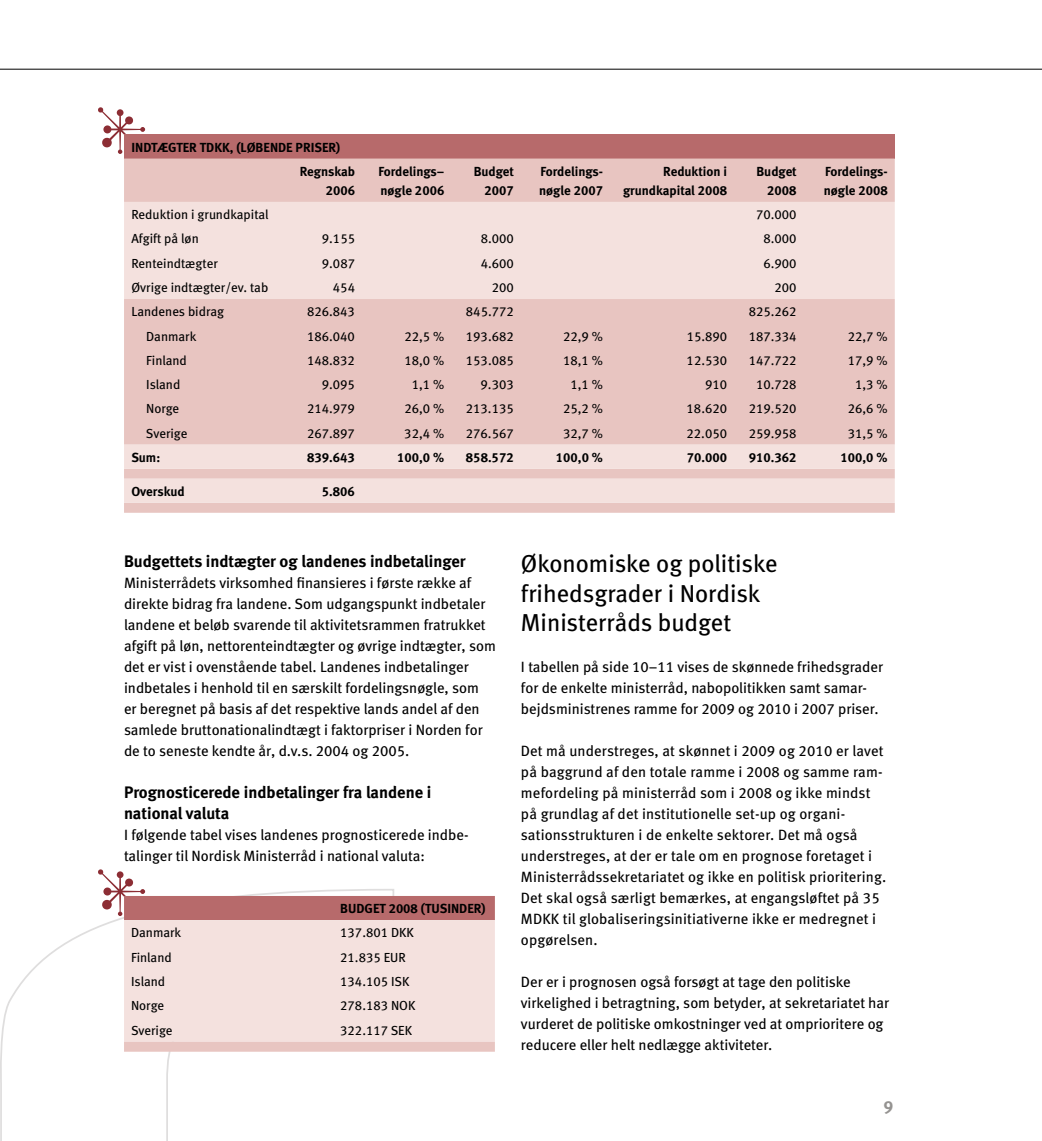
<style>
.page{position:relative;width:1042px;height:1141px;background:#fff}
.page>*{position:absolute;margin:0;border:0;box-sizing:border-box;transform-origin:0 0}
.t1{font:24.5px/29.4px "Meta Book LF";color:#000}
.t2{font:17.5px "Meta Bold LF";color:#959391}
.t3{font:16.62px/21px "Meta Bold LF";color:#000}
.t4{font:14.88px/21px "Meta Book LF";color:#000}
.t5{font:13.12px "Meta Book LF";color:#000}
.t6{font:13.12px/19.2px "Meta Bold LF";color:#000;text-align:right}
.t7{font:13.12px "Meta Bold IC LF Roman";color:#000}
</style>
<div class="page">
<svg style="left:98px;top:107px;width:47px;height:47px"></svg>
<hr style="left:0;top:69px;width:1042px;height:1px;background:#000">
<svg style="left:0;top:926px;width:171px;height:215px"></svg>
<div style="left:124px;top:134px;width:771px;height:25px;background:#b76a6b"></div>
<div style="left:124px;top:159px;width:771px;height:354px;background:#e8c5c1"></div>
<svg style="left:124px;top:202px;width:771px;height:301px;background:#edd2cf"></svg>
<svg style="left:98px;top:869px;width:397px;height:183px"></svg>
<p class="t7" style="left:131px;top:139px;width:133px">INDTÆGTER TDKK, (LØBENDE</p>
<p class="t7" style="left:296px;top:139px;width:46px">PRISER)</p>
<p class="t6" style="left:300px;top:161px;width:57px">Regnskab<br>2006</p>
<p class="t6" style="left:378px;top:161px;width:67px;text-align:left">Fordelings– nøgle 2006</p>
<p class="t6" style="left:474px;top:161px;width:42px">Budget<br>2007</p>
<p class="t6" style="left:539px;top:161px;width:66px;text-align:left">Fordelings&shy;nøgle 2007</p>
<p class="t6" style="left:623px;top:161px;width:106px">Reduktion i grundkapital 2008</p>
<p class="t6" style="left:756px;top:161px;width:42px">Budget<br>2008</p>
<p class="t6" style="left:824px;top:161px;width:66px;text-align:left">Fordelings&shy;nøgle 2008</p>
<p class="t5" style="left:131px;top:207px;width:139px">Reduktion i grundkapital</p>
<p class="t5" style="left:756px;top:207px;width:42px">70.000</p>
<p class="t5" style="left:131px;top:231px;width:69px">Afgift på løn</p>
<p class="t5" style="left:322px;top:231px;width:35px">9.155</p>
<p class="t5" style="left:481px;top:231px;width:35px">8.000</p>
<p class="t5" style="left:763px;top:231px;width:35px">8.000</p>
<p class="t5" style="left:131px;top:255px;width:88px">Renteindtægter</p>
<p class="t5" style="left:322px;top:255px;width:35px">9.087</p>
<p class="t5" style="left:481px;top:255px;width:35px">4.600</p>
<p class="t5" style="left:763px;top:255px;width:35px">6.900</p>
<p class="t5" style="left:131px;top:280px;width:138px">Øvrige indtægter/ev. tab</p>
<p class="t5" style="left:333px;top:280px;width:24px">454</p>
<p class="t5" style="left:492px;top:280px;width:24px">200</p>
<p class="t5" style="left:774px;top:280px;width:24px">200</p>
<p class="t5" style="left:131px;top:304px;width:94px">Landenes bidrag</p>
<p class="t5" style="left:307px;top:304px;width:49px">826.843</p>
<p class="t5" style="left:466px;top:304px;width:49px">845.772</p>
<p class="t5" style="left:749px;top:304px;width:49px">825.262</p>
<p class="t5" style="left:146px;top:328px;width:52px">Danmark</p>
<p class="t5" style="left:307px;top:328px;width:49px">186.040</p>
<p class="t5" style="left:404px;top:328px;width:41px">22,5 %</p>
<p class="t5" style="left:466px;top:328px;width:49px">193.682</p>
<p class="t5" style="left:563px;top:328px;width:41px">22,9 %</p>
<p class="t5" style="left:686px;top:328px;width:42px">15.890</p>
<p class="t5" style="left:749px;top:328px;width:49px">187.334</p>
<p class="t5" style="left:848px;top:328px;width:41px">22,7 %</p>
<p class="t5" style="left:146px;top:353px;width:42px">Finland</p>
<p class="t5" style="left:307px;top:353px;width:49px">148.832</p>
<p class="t5" style="left:404px;top:353px;width:41px">18,0 %</p>
<p class="t5" style="left:466px;top:353px;width:49px">153.085</p>
<p class="t5" style="left:563px;top:353px;width:41px">18,1 %</p>
<p class="t5" style="left:686px;top:353px;width:42px">12.530</p>
<p class="t5" style="left:749px;top:353px;width:49px">147.722</p>
<p class="t5" style="left:848px;top:353px;width:41px">17,9 %</p>
<p class="t5" style="left:146px;top:377px;width:36px">Island</p>
<p class="t5" style="left:322px;top:377px;width:35px">9.095</p>
<p class="t5" style="left:412px;top:377px;width:34px">1,1 %</p>
<p class="t5" style="left:481px;top:377px;width:35px">9.303</p>
<p class="t5" style="left:570px;top:377px;width:34px">1,1 %</p>
<p class="t5" style="left:705px;top:377px;width:24px">910</p>
<p class="t5" style="left:756px;top:377px;width:42px">10.728</p>
<p class="t5" style="left:855px;top:377px;width:34px">1,3 %</p>
<p class="t5" style="left:146px;top:401px;width:35px">Norge</p>
<p class="t5" style="left:307px;top:401px;width:49px">214.979</p>
<p class="t5" style="left:404px;top:401px;width:41px">26,0 %</p>
<p class="t5" style="left:466px;top:401px;width:49px">213.135</p>
<p class="t5" style="left:563px;top:401px;width:41px">25,2 %</p>
<p class="t5" style="left:686px;top:401px;width:42px">18.620</p>
<p class="t5" style="left:749px;top:401px;width:49px">219.520</p>
<p class="t5" style="left:848px;top:401px;width:41px">26,6 %</p>
<p class="t5" style="left:146px;top:425px;width:43px">Sverige</p>
<p class="t5" style="left:307px;top:425px;width:49px">267.897</p>
<p class="t5" style="left:404px;top:425px;width:41px">32,4 %</p>
<p class="t5" style="left:466px;top:425px;width:49px">276.567</p>
<p class="t5" style="left:563px;top:425px;width:41px">32,7 %</p>
<p class="t5" style="left:686px;top:425px;width:42px">22.050</p>
<p class="t5" style="left:749px;top:425px;width:49px">259.958</p>
<p class="t5" style="left:848px;top:425px;width:41px">31,5 %</p>
<p class="t6" style="left:131px;top:447px;width:30px">Sum:</p>
<p class="t6" style="left:307px;top:447px;width:49px">839.643</p>
<p class="t6" style="left:397px;top:447px;width:49px">100,0 %</p>
<p class="t6" style="left:466px;top:447px;width:49px">858.572</p>
<p class="t6" style="left:556px;top:447px;width:49px">100,0 %</p>
<p class="t6" style="left:687px;top:447px;width:42px">70.000</p>
<p class="t6" style="left:749px;top:447px;width:49px">910.362</p>
<p class="t6" style="left:840px;top:447px;width:49px">100,0 %</p>
<p class="t6" style="left:131px;top:481px;width:55px">Overskud</p>
<p class="t6" style="left:322px;top:481px;width:35px">5.806</p>
<p class="t3" style="left:124px;top:550px;width:343px">Budgettets indtægter og landenes indbetalinger</p>
<p class="t4" style="left:124px;top:572px;width:373px">Ministerrådets virksomhed finansieres i første række af direkte bidrag fra landene. Som udgangspunkt indbetaler landene et beløb svarende til aktivitetsrammen fratrukket afgift på løn, nettorenteindtægter og øvrige indtægter, som det er vist i ovenstående tabel. Landenes indbetalinger indbetales i henhold til en særskilt fordelingsnøgle, som<br>er beregnet på basis af det respektive lands andel af den samlede bruttonationalindtægt i faktorpriser i Norden for de to seneste kendte år, d.v.s. 2004 og 2005.</p>
<p class="t3" style="left:124px;top:781px;width:309px">Prognosticerede indbetalinger fra landene i national valuta</p>
<p class="t4" style="left:124px;top:824px;width:346px">I følgende tabel vises landenes prognosticerede indbe&shy;talinger til Nordisk Ministerråd i national valuta:</p>
<p class="t7" style="left:340px;top:901px;width:17px">BUDGET</p>
<p class="t7" style="left:389px;top:901px;width:51px">2008 (TUSINDE</p>
<p class="t7" style="left:474px;top:901px;width:13px">R)</p>
<p class="t5" style="left:131px;top:925px;width:52px">Danmark</p>
<p class="t5" style="left:340px;top:925px;width:75px">137.801 DKK</p>
<p class="t5" style="left:131px;top:950px;width:42px">Finland</p>
<p class="t5" style="left:340px;top:950px;width:67px">21.835 EUR</p>
<p class="t5" style="left:131px;top:974px;width:36px">Island</p>
<p class="t5" style="left:340px;top:974px;width:71px">134.105 ISK</p>
<p class="t5" style="left:131px;top:998px;width:35px">Norge</p>
<p class="t5" style="left:340px;top:998px;width:77px">278.183 NOK</p>
<p class="t5" style="left:131px;top:1023px;width:43px">Sverige</p>
<p class="t5" style="left:340px;top:1023px;width:74px">322.117 SEK</p>
<h1 class="t1" style="left:521px;top:549px;width:258px">Økonomiske og politiske frihedsgrader i Nordisk<br>Ministerråds budget</h1>
<p class="t4" style="left:521px;top:656px;width:363px">I tabellen på side 10–11 vises de skønnede frihedsgrader for de enkelte ministerråd, nabopolitikken samt samar&shy;bejdsministrenes ramme for 2009 og 2010 i 2007 priser.</p>
<p class="t4" style="left:521px;top:740px;width:367px">Det må understreges, at skønnet i 2009 og 2010 er lavet på baggrund af den totale ramme i 2008 og samme ram&shy;mefordeling på ministerråd som i 2008 og ikke mindst på grundlag af det institutionelle set-up og organi&shy;sationsstrukturen i de enkelte sektorer. Det må også understreges, at der er tale om en prognose foretaget i Ministerrådssekretariatet og ikke en politisk prioritering.<br>Det skal også særligt bemærkes, at engangsløftet på 35<br>MDKK til globaliseringsinitiativerne ikke er medregnet i opgørelsen.</p>
<p class="t4" style="left:521px;top:971px;width:370px">Der er i prognosen også forsøgt at tage den politiske virkelighed i betragtning, som betyder, at sekretariatet har vurderet de politiske omkostninger ved at omprioritere og reducere eller helt nedlægge aktiviteter.</p>
<p class="t2" style="left:883px;top:1096px;width:11px">9</p>
</div>
